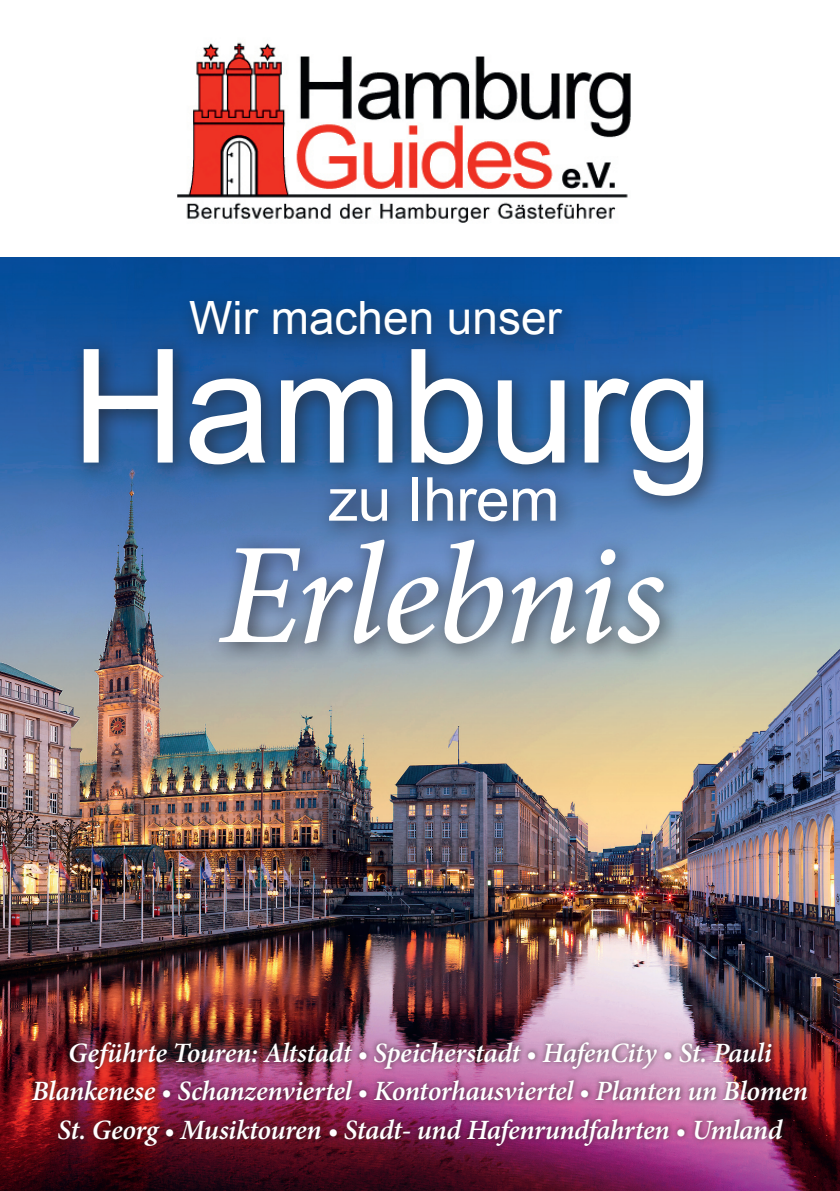
<style>
.page{position:relative;width:840px;height:1191px;background:#fff}
.page>*{position:absolute;margin:0;border:0;box-sizing:border-box;transform-origin:0 0}
.t1{font:italic 500 144.2px "Minion Pro";letter-spacing:-.02em;color:#fff}
.t2{font:60.6px "Arial";letter-spacing:-.01em;color:#fff}
.t3{font:46px "Arial";color:#fff}
.t4{font:italic 600 28px/38px "Minion Pro";letter-spacing:-.015em;color:#fff;text-align:center}
.s1{font-weight:500}
</style>
<div class="page">
<img style="left:0;top:257px;width:839px;height:934px">
<img style="left:177px;top:42px;width:453px;height:181px">
<div style="left:27px;top:1036px;width:785px;height:114px;background:#231f20;opacity:.75"></div>
<div style="left:68px;top:287px;width:657px;height:378px;background:#231f20;opacity:.75"></div>
<svg style="left:84px;top:349px;width:618px;height:147px"></svg>
<h3 class="t3" style="left:189px;top:288px;width:374px">Wir machen unser</h3>
<h2 class="t2" style="left:328px;top:460px;width:233px">zu Ihrem</h2>
<h1 class="t1" style="left:218px;top:497px;width:448px">Erlebnis</h1>
<p class="t4" style="left:32px;top:1034px;width:777px">Geführte Touren: Altstadt <span class="s1">•</span> Speicherstadt <span class="s1">•</span> HafenCity <span class="s1">•</span> St. Pauli<br>Blankenese <span class="s1">•</span> Schanzenviertel <span class="s1">•</span> Kontorhausviertel <span class="s1">•</span> Planten un Blomen<br>St. Georg <span class="s1">•</span> Musiktouren <span class="s1">•</span> Stadt- und Hafenrundfahrten <span class="s1">•</span> Umland</p>
</div>
